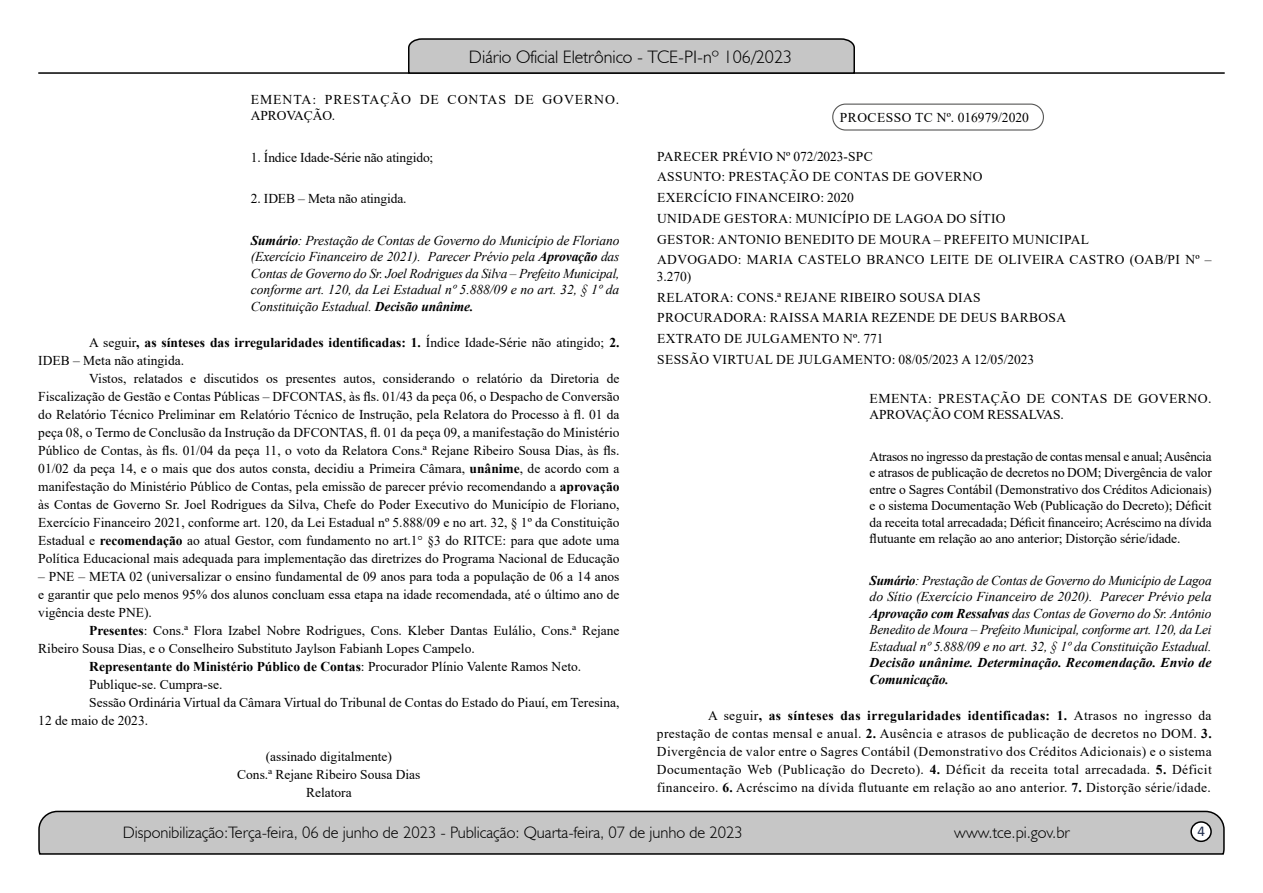
<style>
.page{position:relative;width:1263px;height:893px;background:#fff}
.page>*{position:absolute;margin:0;border:0;box-sizing:border-box;transform-origin:0 0}
.t1{font:300 18px "Humanist 521 BT";color:#000}
.t2{font:300 16.5px "Humanist 521 BT";color:#000}
.t3{font:15px "Calibri";color:#212d4c}
.t4{font:13.5px/18px "Times New Roman";color:#000;text-align:justify}
.t5{font:italic 13.5px/16.5px "Times New Roman";letter-spacing:-.01em;color:#000;text-align:justify}
.t6{font:13.5px/20.7px "Times New Roman";letter-spacing:.025em;color:#000}
.t7{font:700 13.5px "Times New Roman";color:#000}
.t8{font:italic 700 13.5px/16.5px "Times New Roman";letter-spacing:.005em;color:#000}
.t9{font:13.5px/16.5px "Times New Roman";letter-spacing:.03em;color:#000}
.t10{font:13.5px/16.5px "Times New Roman";letter-spacing:.065em;color:#000}
.t11{font:13.5px "Times New Roman";letter-spacing:.02em;color:#000}
.s1{font-weight:700}
.s2{font-weight:400}
</style>
<div class="page">
<svg style="left:38px;top:810px;width:1187px;height:45px;background:#b9b9b9"></svg>
<div style="left:1191px;top:822px;width:20px;height:19px;background:#fff;border-radius:50%"></div>
<div style="left:1190px;top:821px;width:22px;height:21px;border:2px solid #000;border-radius:50%"></div>
<hr style="left:38px;top:72px;width:1187px;height:2px;background:#000">
<svg style="left:407px;top:38px;width:449px;height:36px;background:#b4b4b4"></svg>
<div style="left:832px;top:104px;width:212px;height:27px;border:1px solid #575756;border-radius:13px"></div>
<h1 class="t1" style="left:469px;top:46px;width:325px">Diário Oficial Eletrônico - TCE-PI-nº 106/2023</h1>
<p class="t10" style="left:251px;top:91px;width:370px">EMENTA: PRESTAÇÃO DE CONTAS DE GOVERNO.<br>APROVAÇÃO.</p>
<p class="t4" style="left:251px;top:148px;width:184px">1. Índice Idade-Série não atingido;</p>
<p class="t4" style="left:251px;top:189px;width:157px">2. IDEB – Meta não atingida.</p>
<p class="t5" style="left:251px;top:232px;width:370px"><span class="s1">Sumário</span>: Prestação de Contas de Governo do Município de Floriano (Exercício Financeiro de 2021). Parecer Prévio pela <span class="s1">Aprovação</span> das Contas de Governo do Sr. Joel Rodrigues da Silva – Prefeito Municipal, conforme art. 120, da Lei Estadual nº 5.888/09 e no art. 32, § 1º da Constituição Estadual. <span class="s1">Decisão unânime.</span></p>
<p class="t4" style="left:38px;top:333px;width:583px;text-indent:51px">A seguir<span class="s1">, as sínteses das irregularidades identificadas: 1.</span> Índice Idade-Série não atingido; <span class="s1">2.<br></span>IDEB – Meta não atingida.</p>
<p class="t4" style="left:38px;top:369px;width:583px;text-indent:51px">Vistos, relatados e discutidos os presentes autos, considerando o relatório da Diretoria de Fiscalização de Gestão e Contas Públicas – DFCONTAS, às fls. 01/43 da peça 06, o Despacho de Conversão do Relatório Técnico Preliminar em Relatório Técnico de Instrução, pela Relatora do Processo à fl. 01 da peça 08, o Termo de Conclusão da Instrução da DFCONTAS, fl. 01 da peça 09, a manifestação do Ministério Público de Contas, às fls. 01/04 da peça 11, o voto da Relatora Cons.ª Rejane Ribeiro Sousa Dias, às fls.<br>01/02 da peça 14, e o mais que dos autos consta, decidiu a Primeira Câmara, <span class="s1">unânime</span>, de acordo com a manifestação do Ministério Público de Contas, pela emissão de parecer prévio recomendando a <span class="s1">aprovação </span>às Contas de Governo Sr. Joel Rodrigues da Silva, Chefe do Poder Executivo do Município de Floriano, Exercício Financeiro 2021, conforme art. 120, da Lei Estadual nº 5.888/09 e no art. 32, § 1º da Constituição Estadual e <span class="s1">recomendação</span> ao atual Gestor, com fundamento no art.1° §3 do RITCE: para que adote uma Política Educacional mais adequada para implementação das diretrizes do Programa Nacional de Educação</p>
<p class="t4" style="left:38px;top:567px;width:583px">– PNE – META 02 (universalizar o ensino fundamental de 09 anos para toda a população de 06 a 14 anos e garantir que pelo menos 95% dos alunos concluam essa etapa na idade recomendada, até o último ano de vigência deste PNE).</p>
<p class="t4" style="left:89px;top:621px;width:532px"><span class="s1">Presentes</span>: Cons.ª Flora Izabel Nobre Rodrigues, Cons. Kleber Dantas Eulálio, Cons.ª Rejane</p>
<p class="t4" style="left:38px;top:639px;width:438px">Ribeiro Sousa Dias, e o Conselheiro Substituto Jaylson Fabianh Lopes Campelo.</p>
<p class="t7" style="left:89px;top:656px;width:493px">Representante do Ministério Público de Contas<span class="s2">: Procurador Plínio Valente Ramos Neto.</span></p>
<p class="t4" style="left:89px;top:675px;width:135px">Publique-se. Cumpra-se.</p>
<p class="t4" style="left:89px;top:693px;width:532px">Sessão Ordinária Virtual da Câmara Virtual do Tribunal de Contas do Estado do Piauí, em Teresina,</p>
<p class="t4" style="left:38px;top:711px;width:111px">12 de maio de 2023.</p>
<p class="t4" style="left:237px;top:747px;width:185px;text-align:center">(assinado digitalmente)<br>Cons.ª Rejane Ribeiro Sousa Dias<br>Relatora</p>
<p class="t11" style="left:840px;top:108px;width:190px">PROCESSO TC Nº. 016979/2020</p>
<p class="t6" style="left:657px;top:145px;width:556px">PARECER PRÉVIO Nº 072/2023-SPC<br>ASSUNTO: PRESTAÇÃO DE CONTAS DE GOVERNO<br>EXERCÍCIO FINANCEIRO: 2020<br>UNIDADE GESTORA: MUNICÍPIO DE LAGOA DO SÍTIO<br>GESTOR: ANTONIO BENEDITO DE MOURA – PREFEITO MUNICIPAL<br>ADVOGADO: MARIA CASTELO BRANCO LEITE DE OLIVEIRA CASTRO (OAB/PI Nº –</p>
<p class="t6" style="left:657px;top:265px;width:411px">3.270)<br>RELATORA: CONS.ª REJANE RIBEIRO SOUSA DIAS PROCURADORA: RAISSA MARIA REZENDE DE DEUS BARBOSA EXTRATO DE JULGAMENTO Nº. 771<br>SESSÃO VIRTUAL DE JULGAMENTO: 08/05/2023 A 12/05/2023</p>
<p class="t9" style="left:870px;top:389px;width:344px">EMENTA: PRESTAÇÃO DE CONTAS DE GOVERNO.<br>APROVAÇÃO COM RESSALVAS.</p>
<p class="t4" style="left:870px;top:447px;width:344px;line-height:16.5px">Atrasos no ingresso da prestação de contas mensal e anual; Ausência e atrasos de publicação de decretos no DOM; Divergência de valor entre o Sagres Contábil (Demonstrativo dos Créditos Adicionais) e o sistema Documentação Web (Publicação do Decreto); Déficit da receita total arrecadada; Déficit financeiro; Acréscimo na dívida flutuante em relação ao ano anterior; Distorção série/idade.</p>
<p class="t5" style="left:870px;top:572px;width:344px"><span class="s1">Sumário</span>: Prestação de Contas de Governo do Município de Lagoa do Sítio (Exercício Financeiro de 2020). Parecer Prévio pela <span class="s1">Aprovação com Ressalvas</span> das Contas de Governo do Sr. Antônio Benedito de Moura – Prefeito Municipal, conforme art. 120, da Lei Estadual nº 5.888/09 e no art. 32, § 1º da Constituição Estadual.</p>
<p class="t8" style="left:870px;top:654px;width:343px">Decisão unânime. Determinação. Recomendação. Envio de<br>Comunicação.</p>
<p class="t4" style="left:657px;top:706px;width:556px;text-indent:51px">A seguir<span class="s1">, as sínteses das irregularidades identificadas: 1.</span> Atrasos no ingresso da prestação de contas mensal e anual. <span class="s1">2.</span> Ausência e atrasos de publicação de decretos no DOM. <span class="s1">3.<br></span>Divergência de valor entre o Sagres Contábil (Demonstrativo dos Créditos Adicionais) e o sistema Documentação Web (Publicação do Decreto). <span class="s1">4.</span> Déficit da receita total arrecadada. <span class="s1">5.</span> Déficit financeiro. <span class="s1">6.</span> Acréscimo na dívida flutuante em relação ao ano anterior. <span class="s1">7.</span> Distorção série/idade.</p>
<p class="t2" style="left:123px;top:822px;width:622px">Disponibilização:Terça-feira, 06 de junho de 2023 - Publicação: Quarta-feira, 07 de junho de 2023</p>
<p class="t2" style="left:954px;top:822px;width:117px">www.tce.pi.gov.br</p>
<p class="t3" style="left:1197px;top:821px;width:9px">4</p>
</div>
